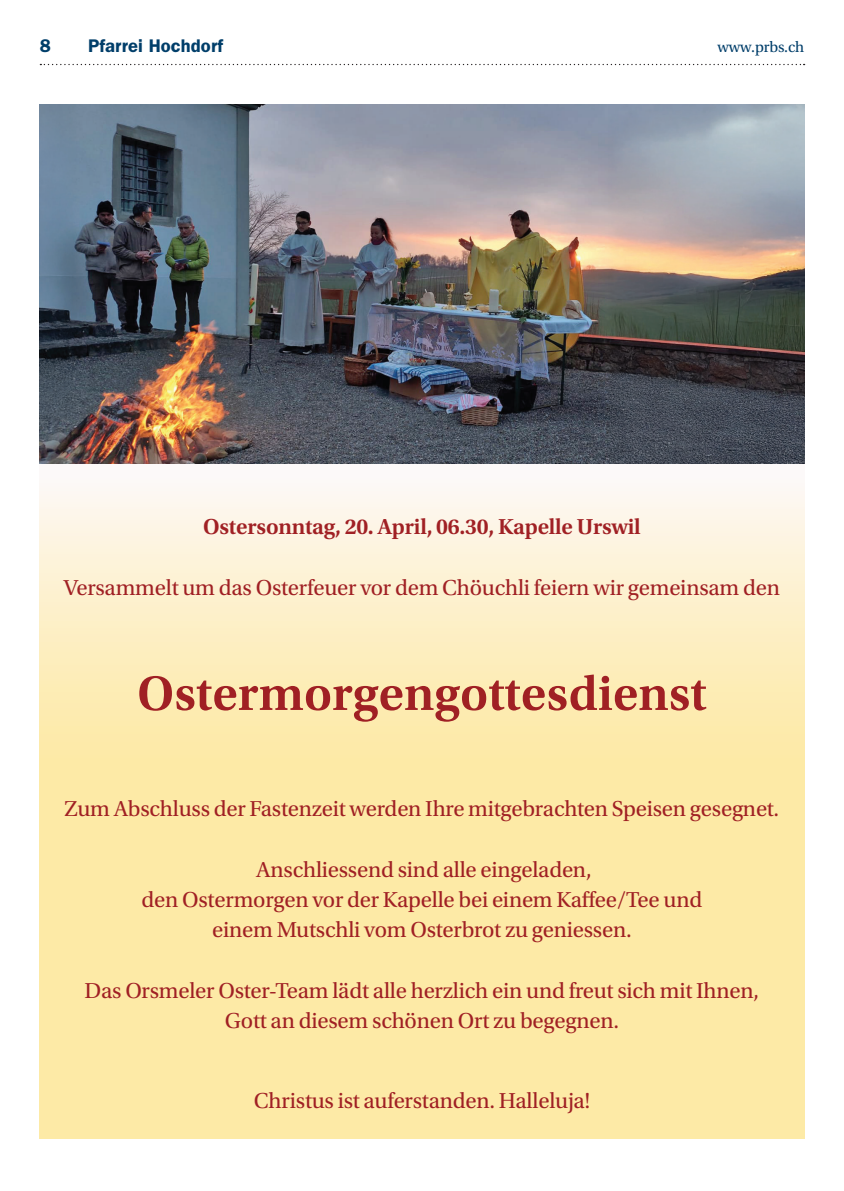
<style>
.page{position:relative;width:844px;height:1191px;background:#fff}
.page>*{position:absolute;margin:0;border:0;box-sizing:border-box;transform-origin:0 0}
.t1{font:600 50.75px "Utopia Std";color:#a02024}
.t2{font:22.75px/30.3px "Utopia Std";letter-spacing:-.01em;color:#a02024;text-align:center}
.t3{font:600 22.75px "Utopia Std";letter-spacing:-.01em;color:#a02024}
.t4{font:600 18.38px "ITC Franklin Gothic Std";letter-spacing:.005em;color:#003e6a}
.t5{font:15.75px "Utopia Std";letter-spacing:-.01em;color:#003e6a}
</style>
<div class="page">
<svg style="left:40px;top:64px;width:764px;height:1px"></svg>
<svg style="left:40px;top:488px;width:764px;height:650px"></svg>
<img style="left:40px;top:104px;width:764px;height:360px">
<p class="t4" style="left:40px;top:35px;width:13px">8</p>
<p class="t4" style="left:88px;top:35px;width:136px">Pfarrei Hochdorf</p>
<p class="t5" style="left:717px;top:39px;width:88px">www.prbs.ch</p>
<p class="t3" style="left:203px;top:514px;width:439px">Ostersonntag, 20. April, 06.30, Kapelle Urswil</p>
<p class="t2" style="left:64px;top:573px;width:717px">Versammelt um das Osterfeuer vor dem Chöuchli feiern wir gemeinsam den</p>
<h1 class="t1" style="left:137px;top:665px;width:571px">Ostermorgengottesdienst</h1>
<p class="t2" style="left:65px;top:794px;width:716px">Zum Abschluss der Fastenzeit werden Ihre mitgebrachten Speisen gesegnet.</p>
<p class="t2" style="left:141px;top:854px;width:562px">Anschliessend sind alle eingeladen,<br>den Ostermorgen vor der Kapelle bei einem Kaffee/Tee und einem Mutschli vom Osterbrot zu geniessen.</p>
<p class="t2" style="left:85px;top:975px;width:676px">Das Orsmeler Oster-Team lädt alle herzlich ein und freut sich mit Ihnen,<br>Gott an diesem schönen Ort zu begegnen.</p>
<p class="t2" style="left:254px;top:1086px;width:337px">Christus ist auferstanden. Halleluja!</p>
</div>
